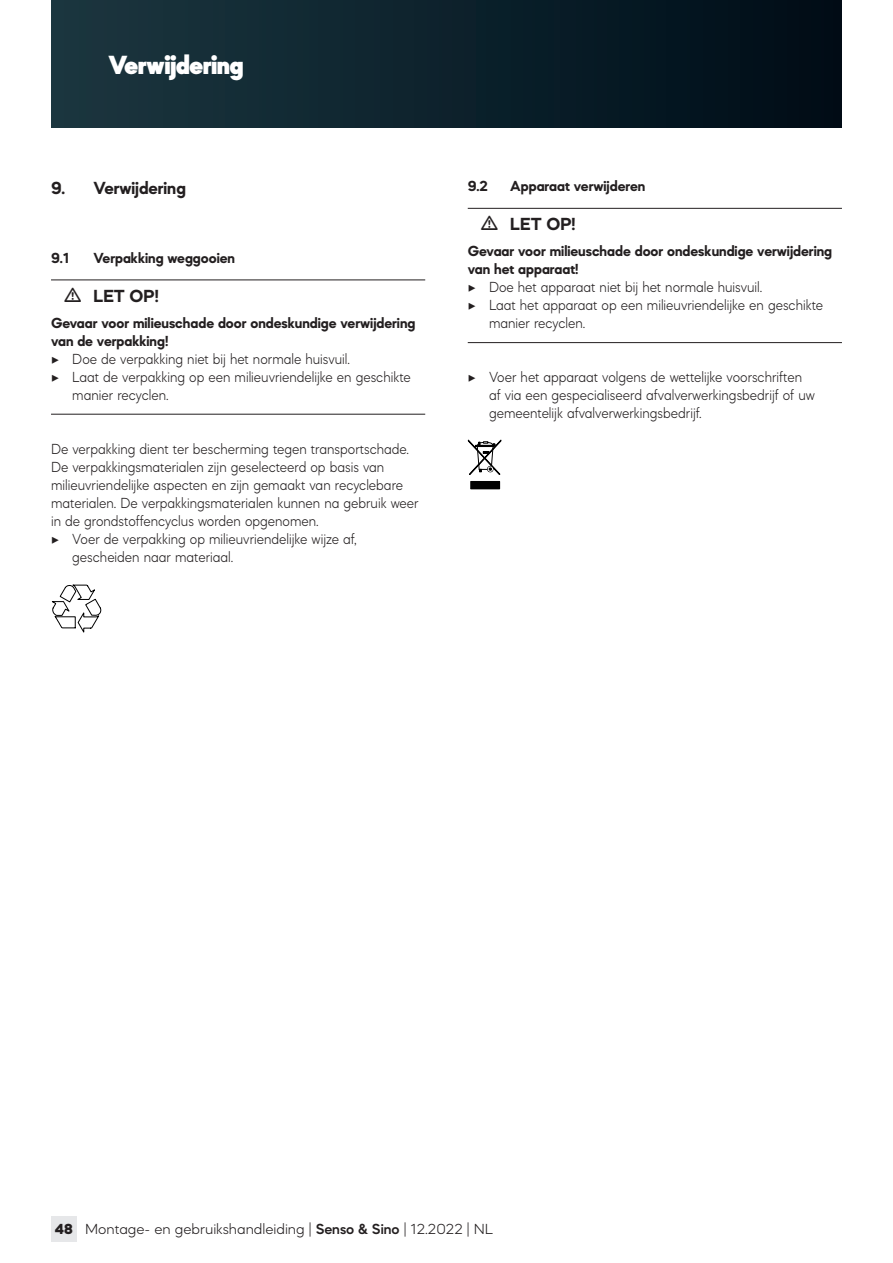
<style>
.page{position:relative;width:893px;height:1263px;background:#fff}
.page>*{position:absolute;margin:0;border:0;box-sizing:border-box;transform-origin:0 0}
.t1{font:900 27px "Mazzard M";color:#fff}
.t2{font:700 18px "Mazzard M";color:#231f20}
.t3{font:300 15px/18px "Mazzard M";color:#231f20;scale:.9 1}
.t4{font:700 15px "Mazzard M";color:#231f20}
.t5{font:300 15px "Mazzard M";color:#231f20}
.t6{font:800 15px "Mazzard M";color:#231f20}
.s1{font-family:"RMB Probe Regular";font-weight:400}
.s2{font-weight:600}
</style>
<div class="page">
<div style="left:51px;top:1216px;width:26px;height:26px;background:#e6e7e9"></div>
<div style="left:51px;top:0;width:791px;height:128px;background:linear-gradient(to right,#1b3740,#000c17)"></div>
<hr style="left:51px;top:280px;width:374px;height:1px;background:#231f20">
<hr style="left:51px;top:414px;width:374px;height:1px;background:#231f20">
<svg style="left:51px;top:584px;width:51px;height:49px"></svg>
<hr style="left:468px;top:208px;width:374px;height:1px;background:#231f20">
<hr style="left:468px;top:342px;width:374px;height:1px;background:#231f20">
<div style="left:471px;top:481px;width:29px;height:8px;background:#000"></div>
<svg style="left:468px;top:440px;width:33px;height:35px"></svg>
<h1 class="t1" style="left:108px;top:48px;width:136px">Verwijdering</h1>
<p class="t2" style="left:51px;top:177px;width:136px">9. Verwijdering</p>
<p class="t4" style="left:51px;top:248px;width:20px">9.1</p>
<p class="t4" style="left:94px;top:248px;width:143px">Verpakking weggooien</p>
<p class="t2" style="left:94px;top:284px;width:67px">LET OP!</p>
<p class="t4" style="left:51px;top:314px;width:366px">Gevaar voor milieuschade door ondeskundige verwijdering</p>
<p class="t4" style="left:51px;top:332px;width:119px">van de verpakking!</p>
<p class="t3" style="left:51px;top:350px;width:334px"><span class="s1">A</span> Doe de verpakking niet bij het normale huisvuil.</p>
<p class="t3" style="left:51px;top:368px;width:401px"><span class="s1">A</span> Laat de verpakking op een milieuvriendelijke en geschikte</p>
<p class="t3" style="left:72px;top:386px;width:109px">manier recyclen.</p>
<p class="t3" style="left:51px;top:440px;width:399px">De verpakking dient ter bescherming tegen transportschade.</p>
<p class="t3" style="left:51px;top:458px;width:372px">De verpakkingsmaterialen zijn geselecteerd op basis van</p>
<p class="t3" style="left:51px;top:476px;width:393px">milieuvriendelijke aspecten en zijn gemaakt van recyclebare</p>
<p class="t3" style="left:51px;top:494px;width:410px">materialen. De verpakkingsmaterialen kunnen na gebruik weer</p>
<p class="t3" style="left:51px;top:512px;width:299px">in de grondstoffencyclus worden opgenomen.</p>
<p class="t3" style="left:51px;top:530px;width:341px"><span class="s1">A</span> Voer de verpakking op milieuvriendelijke wijze af,</p>
<p class="t3" style="left:72px;top:548px;width:181px">gescheiden naar materiaal.</p>
<p class="t4" style="left:468px;top:177px;width:22px">9.2</p>
<p class="t4" style="left:510px;top:177px;width:137px">Apparaat verwijderen</p>
<p class="t2" style="left:510px;top:213px;width:67px">LET OP!</p>
<p class="t4" style="left:468px;top:242px;width:366px">Gevaar voor milieuschade door ondeskundige verwijdering</p>
<p class="t4" style="left:468px;top:260px;width:112px">van het apparaat!</p>
<p class="t3" style="left:468px;top:278px;width:329px"><span class="s1">A</span> Doe het apparaat niet bij het normale huisvuil.</p>
<p class="t3" style="left:468px;top:296px;width:396px"><span class="s1">A</span> Laat het apparaat op een milieuvriendelijke en geschikte</p>
<p class="t3" style="left:489px;top:314px;width:109px">manier recyclen.</p>
<p class="t3" style="left:489px;top:368px;width:364px;text-indent:-21px"><span class="s1">A</span> Voer het apparaat volgens de wettelijke voorschriften af via een gespecialiseerd afvalverwerkingsbedrijf of uw gemeentelijk afvalverwerkingsbedrijf.</p>
<p class="t6" style="left:55px;top:1219px;width:19px">48</p>
<p class="t5" style="left:85px;top:1220px;width:399px">Montage- en gebruikshandleiding | <span class="s2">Senso &amp; Sino</span> | 12.2022 | NL</p>
</div>
